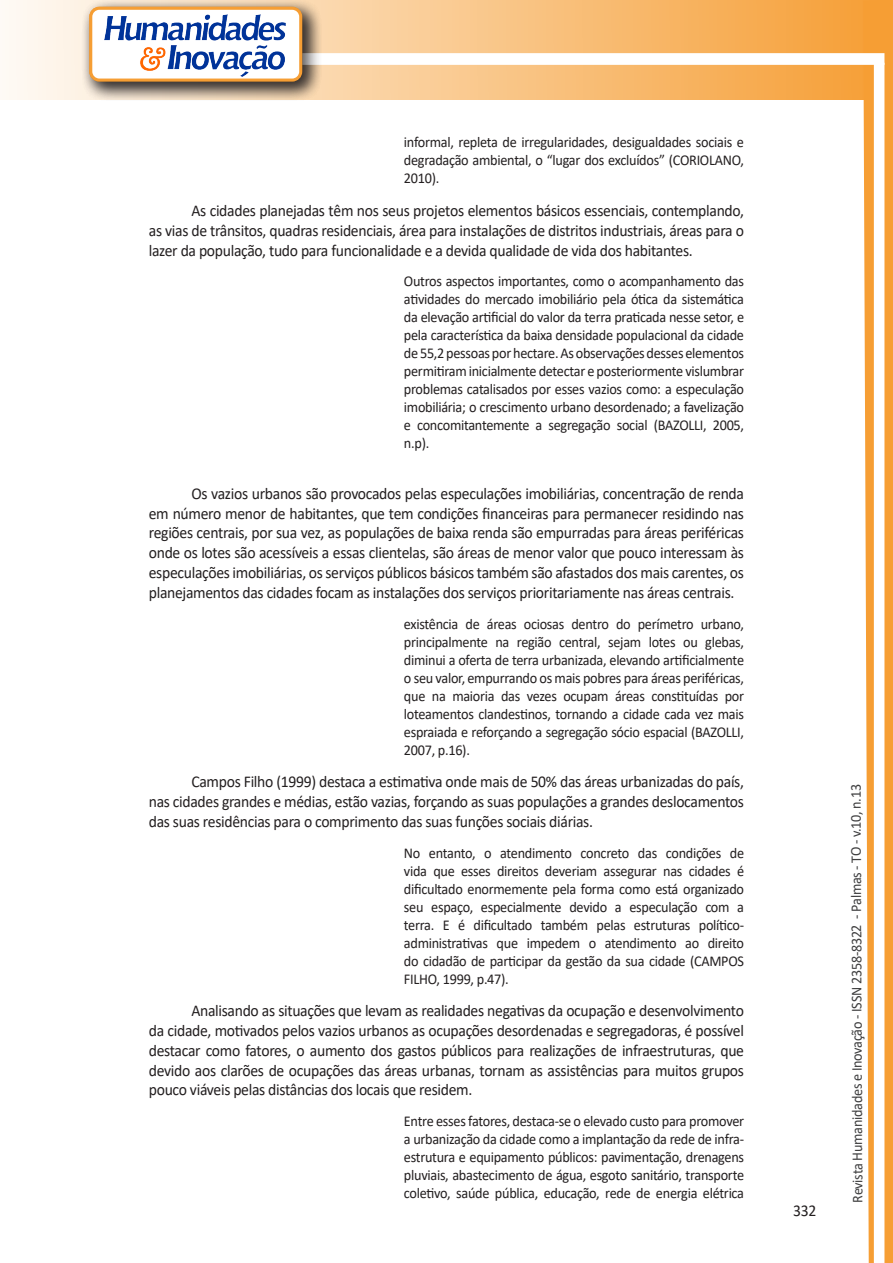
<style>
.page{position:relative;width:893px;height:1263px;background:#fff}
.page>*{position:absolute;margin:0;border:0;box-sizing:border-box;transform-origin:0 0}
.texto{font:16.5px/19.8px "Calibri";letter-spacing:-.02em;color:#231f20;text-align:justify;scale:.95 1}
.citacao{font:15px/18px "Calibri";letter-spacing:-.02em;color:#231f20;text-align:justify;scale:.95 1}
.t1{font:15px "Calibri";letter-spacing:-.025em;color:#3e3e3f;scale:.95 1}
</style>
<div class="page">
<svg style="left:5px;top:0;width:858px;height:100px;background:#f9c484"></svg>
<div style="left:302px;top:53px;width:582px;height:12px;background:#fff;border:2px solid #fff"></div>
<svg style="left:863px;top:0;width:30px;height:1263px"></svg>
<div style="left:81px;top:0;width:241px;height:102px;background:#231f20;opacity:.75"></div>
<div style="left:91px;top:8px;width:210px;height:72px;background:#fff;border-radius:9px"></div>
<img style="left:104px;top:14px;width:181px;height:62px">
<div style="left:89px;top:7px;width:213px;height:75px;border:3px solid #f69e34;border-radius:9px"></div>
<p class="citacao" style="left:404px;top:133px;width:359px">informal, repleta de irregularidades, desigualdades sociais e degradação ambiental, o “lugar dos excluídos” (CORIOLANO, 2010).</p>
<p class="texto" style="left:149px;top:200px;width:628px;text-indent:43px">As cidades planejadas têm nos seus projetos elementos básicos essenciais, contemplando, as vias de trânsitos, quadras residenciais, área para instalações de distritos industriais, áreas para o lazer da população, tudo para funcionalidade e a devida qualidade de vida dos habitantes.</p>
<p class="citacao" style="left:404px;top:272px;width:360px">Outros aspectos importantes, como o acompanhamento das atividades do mercado imobiliário pela ótica da sistemática da elevação artificial do valor da terra praticada nesse setor, e pela característica da baixa densidade populacional da cidade de 55,2 pessoas por hectare. As observações desses elementos permitiram inicialmente detectar e posteriormente vislumbrar problemas catalisados por esses vazios como: a especulação imobiliária; o crescimento urbano desordenado; a favelização e concomitantemente a segregação social (BAZOLLI, 2005, n.p).</p>
<p class="texto" style="left:149px;top:483px;width:628px;text-indent:43px">Os vazios urbanos são provocados pelas especulações imobiliárias, concentração de renda em número menor de habitantes, que tem condições financeiras para permanecer residindo nas regiões centrais, por sua vez, as populações de baixa renda são empurradas para áreas periféricas onde os lotes são acessíveis a essas clientelas, são áreas de menor valor que pouco interessam às especulações imobiliárias, os serviços públicos básicos também são afastados dos mais carentes, os planejamentos das cidades focam as instalações dos serviços prioritariamente nas áreas centrais.</p>
<p class="citacao" style="left:404px;top:614px;width:360px">existência de áreas ociosas dentro do perímetro urbano, principalmente na região central, sejam lotes ou glebas, diminui a oferta de terra urbanizada, elevando artificialmente o seu valor, empurrando os mais pobres para áreas periféricas, que na maioria das vezes ocupam áreas constituídas por loteamentos clandestinos, tornando a cidade cada vez mais espraiada e reforçando a segregação sócio espacial (BAZOLLI, 2007, p.16).</p>
<p class="texto" style="left:149px;top:771px;width:628px;text-indent:43px">Campos Filho (1999) destaca a estimativa onde mais de 50% das áreas urbanizadas do país, nas cidades grandes e médias, estão vazias, forçando as suas populações a grandes deslocamentos das suas residências para o comprimento das suas funções sociais diárias.</p>
<p class="citacao" style="left:404px;top:843px;width:360px">No entanto, o atendimento concreto das condições de vida que esses direitos deveriam assegurar nas cidades é dificultado enormemente pela forma como está organizado seu espaço, especialmente devido a especulação com a terra. E é dificultado também pelas estruturas político&shy;administrativas que impedem o atendimento ao direito do cidadão de participar da gestão da sua cidade (CAMPOS FILHO, 1999, p.47).</p>
<p class="texto" style="left:149px;top:1000px;width:628px;text-indent:43px">Analisando as situações que levam as realidades negativas da ocupação e desenvolvimento da cidade, motivados pelos vazios urbanos as ocupações desordenadas e segregadoras, é possível destacar como fatores, o aumento dos gastos públicos para realizações de infraestruturas, que devido aos clarões de ocupações das áreas urbanas, tornam as assistências para muitos grupos pouco viáveis pelas distâncias dos locais que residem.</p>
<p class="citacao" style="left:404px;top:1112px;width:360px">Entre esses fatores, destaca-se o elevado custo para promover a urbanização da cidade como a implantação da rede de infra&shy;estrutura e equipamento públicos: pavimentação, drenagens pluviais, abastecimento de água, esgoto sanitário, transporte coletivo, saúde pública, educação, rede de energia elétrica</p>
<p class="texto" style="left:793px;top:1200px;width:26px">332</p>
<p class="t1" style="left:846px;top:1203px;width:442px;rotate:-90deg">Revista Humanidades e Inovação - ISSN 2358-8322 - Palmas - TO - v.10, n.13</p>
</div>
